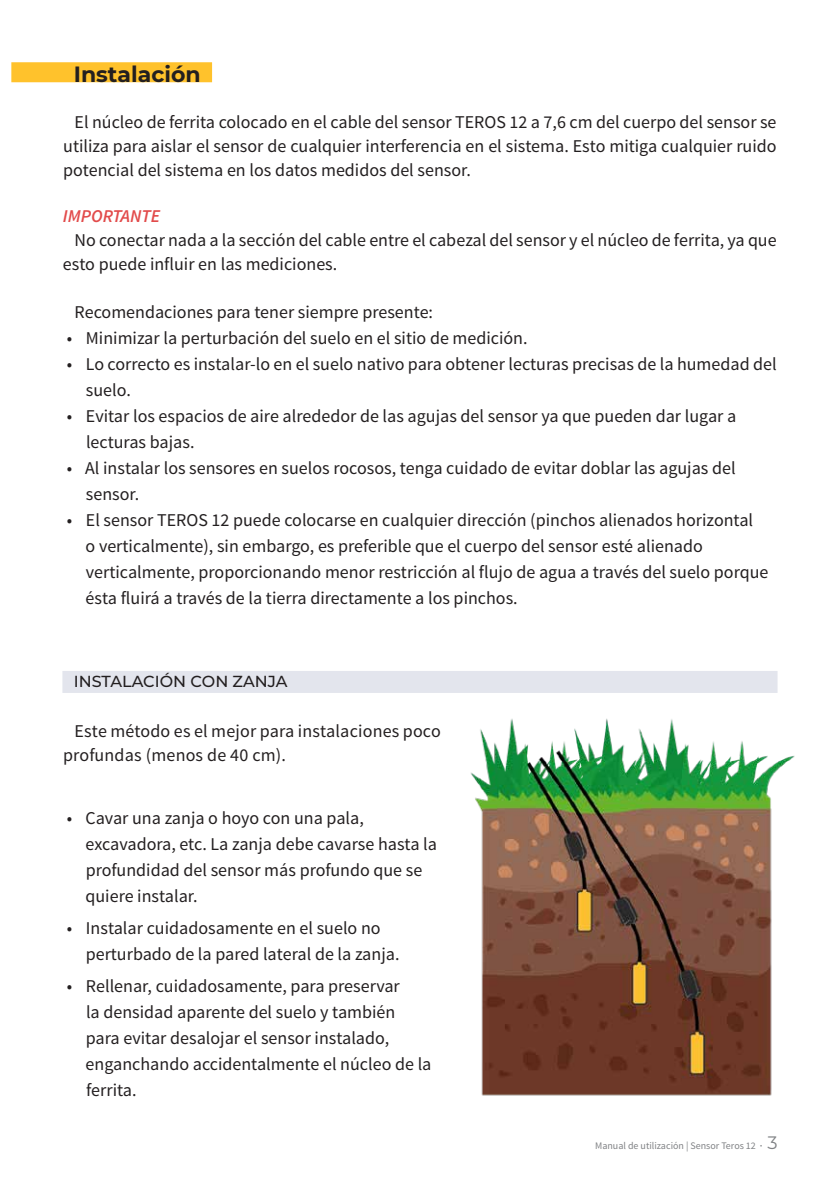
<style>
.page{position:relative;width:840px;height:1191px;background:#fff}
.page>*{position:absolute;margin:0;border:0;box-sizing:border-box;transform-origin:0 0}
.t1{font:700 22px "Montserrat";color:#231f20}
.t2{font:18px/26px "Source Sans Pro";color:#231f20}
.t3{font:italic 600 18px "Source Sans Pro";color:#e24b4b}
.t4{font:500 16px "Montserrat";color:#231f20}
.t5{font:10px "Source Sans Pro";color:#808285}
.s1{font-weight:600}
.s2{font-family:"Montserrat";font-size:18px}
</style>
<div class="page">
<div style="left:11px;top:62px;width:201px;height:20px;background:#ffc22c"></div>
<div style="left:62px;top:671px;width:715px;height:22px;background:#e3e5ed"></div>
<img style="left:470px;top:718px;width:325px;height:378px">
<p class="t1" style="left:74px;top:59px;width:128px">Instalación</p>
<p class="t2" style="left:63px;top:110px;width:714px;line-height:24px;text-align:justify;text-indent:12px">El núcleo de ferrita colocado en el cable del sensor TEROS 12 a 7,6 cm del cuerpo del sensor se utiliza para aislar el sensor de cualquier interferencia en el sistema. Esto mitiga cualquier ruido potencial del sistema en los datos medidos del sensor.</p>
<p class="t3" style="left:63px;top:205px;width:99px">IMPORTANTE</p>
<p class="t2" style="left:63px;top:228px;width:714px;line-height:24px;text-indent:12px">No conectar nada a la sección del cable entre el cabezal del sensor y el núcleo de ferrita, ya que esto puede influir en las mediciones.</p>
<p class="t2" style="left:75px;top:299px;width:360px">Recomendaciones para tener siempre presente:</p>
<p class="t2" style="left:67px;top:325px;width:462px">• Minimizar la perturbación del suelo en el sitio de medición.</p>
<p class="t2" style="left:86px;top:351px;width:692px;text-indent:-19px">• Lo correcto es instalar-lo en el suelo nativo para obtener lecturas precisas de la humedad del suelo.</p>
<p class="t2" style="left:86px;top:403px;width:651px;text-indent:-19px">• Evitar los espacios de aire alrededor de las agujas del sensor ya que pueden dar lugar a lecturas bajas.</p>
<p class="t2" style="left:86px;top:455px;width:651px;text-indent:-19px">• Al instalar los sensores en suelos rocosos, tenga cuidado de evitar doblar las agujas del sensor.</p>
<p class="t2" style="left:86px;top:507px;width:684px;text-indent:-19px">• El sensor TEROS 12 puede colocarse en cualquier dirección (pinchos alienados horizontal<br>o verticalmente), sin embargo, es preferible que el cuerpo del sensor esté alienado verticalmente, proporcionando menor restricción al flujo de agua a través del suelo porque ésta fluirá a través de la tierra directamente a los pinchos.</p>
<p class="t4" style="left:74px;top:670px;width:215px">INSTALACIÓN CON ZANJA</p>
<p class="t2" style="left:63px;top:719px;width:379px;line-height:24px;text-indent:12px">Este método es el mejor para instalaciones poco profundas (menos de 40 cm).</p>
<p class="t2" style="left:85px;top:805px;width:353px;text-indent:-19px">• Cavar una zanja o hoyo con una pala, excavadora, etc. La zanja debe cavarse hasta la profundidad del sensor más profundo que se quiere instalar.</p>
<p class="t2" style="left:86px;top:915px;width:315px;text-indent:-19px">• Instalar cuidadosamente en el suelo no perturbado de la pared lateral de la zanja.</p>
<p class="t2" style="left:86px;top:972px;width:347px;text-indent:-19px">• Rellenar, cuidadosamente, para preservar<br>la densidad aparente del suelo y también para evitar desalojar el sensor instalado, enganchando accidentalmente el núcleo de la ferrita.</p>
<p class="t5" style="left:594px;top:1139px;width:184px">Manual de utilización | Sensor Teros 12 <span class="s1">·</span> <span class="s2">3</span></p>
</div>
